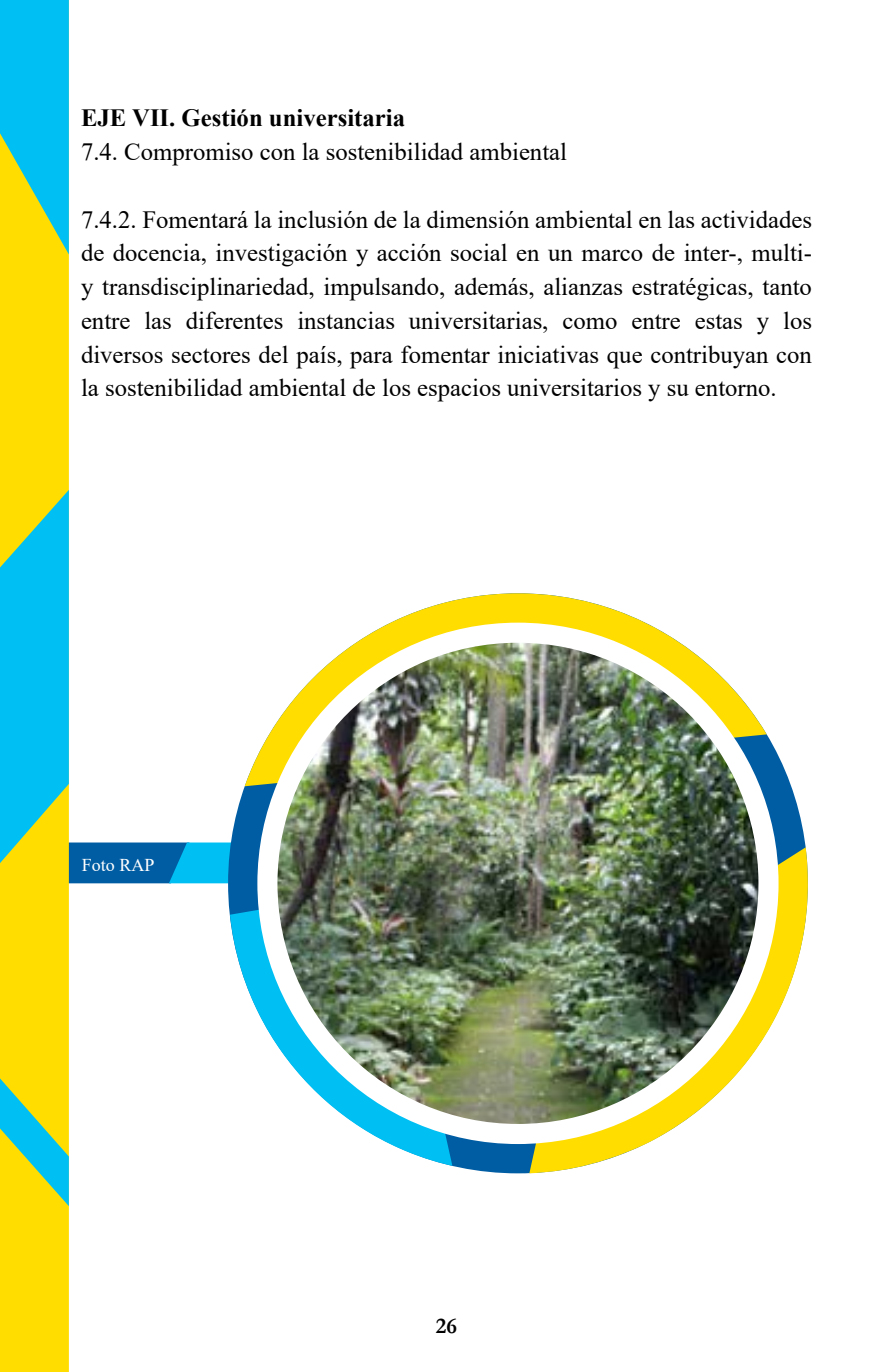
<style>
.page{position:relative;width:893px;height:1372px;background:#fff}
.page>*{position:absolute;margin:0;border:0;box-sizing:border-box;transform-origin:0 0}
.t1{font:24.75px/33.8px "Times New Roman";color:#000;text-align:justify}
.t2{font:700 24.75px "Times New Roman";color:#000}
.t3{font:700 22.5px "Garamond";color:#000}
.t4{font:18px "Times New Roman";color:#fff}
</style>
<div class="page">
<svg style="left:245px;top:593px;width:522px;height:193px"></svg>
<svg style="left:529px;top:847px;width:279px;height:326px"></svg>
<svg style="left:230px;top:887px;width:222px;height:278px"></svg>
<img style="left:270px;top:632px;width:495px;height:501px">
<div style="left:257px;top:622px;width:521px;height:521px;border:20px solid #fff;border-radius:50%"></div>
<div style="left:0;top:254px;width:69px;height:1117px;background:#fd0"></div>
<svg style="left:0;top:0;width:69px;height:254px;background:#3cc6b9"></svg>
<svg style="left:0;top:1078px;width:69px;height:128px;background:#9bd15e"></svg>
<svg style="left:0;top:490px;width:245px;height:393px"></svg>
<p class="t2" style="left:81px;top:100px;width:326px">EJE VII. Gestión universitaria</p>
<p class="t1" style="left:81px;top:134px;width:488px">7.4. Compromiso con la sostenibilidad ambiental</p>
<p class="t1" style="left:81px;top:201px;width:732px">7.4.2. Fomentará la inclusión de la dimensión ambiental en las actividades de docencia, investigación y acción social en un marco de inter-, multi&shy;y transdisciplinariedad, impulsando, además, alianzas estratégicas, tanto entre las diferentes instancias universitarias, como entre estas y los diversos sectores del país, para fomentar iniciativas que contribuyan con la sostenibilidad ambiental de los espacios universitarios y su entorno.</p>
<p class="t4" style="left:82px;top:851px;width:74px">Foto RAP</p>
<p class="t3" style="left:436px;top:1310px;width:23px">26</p>
</div>
